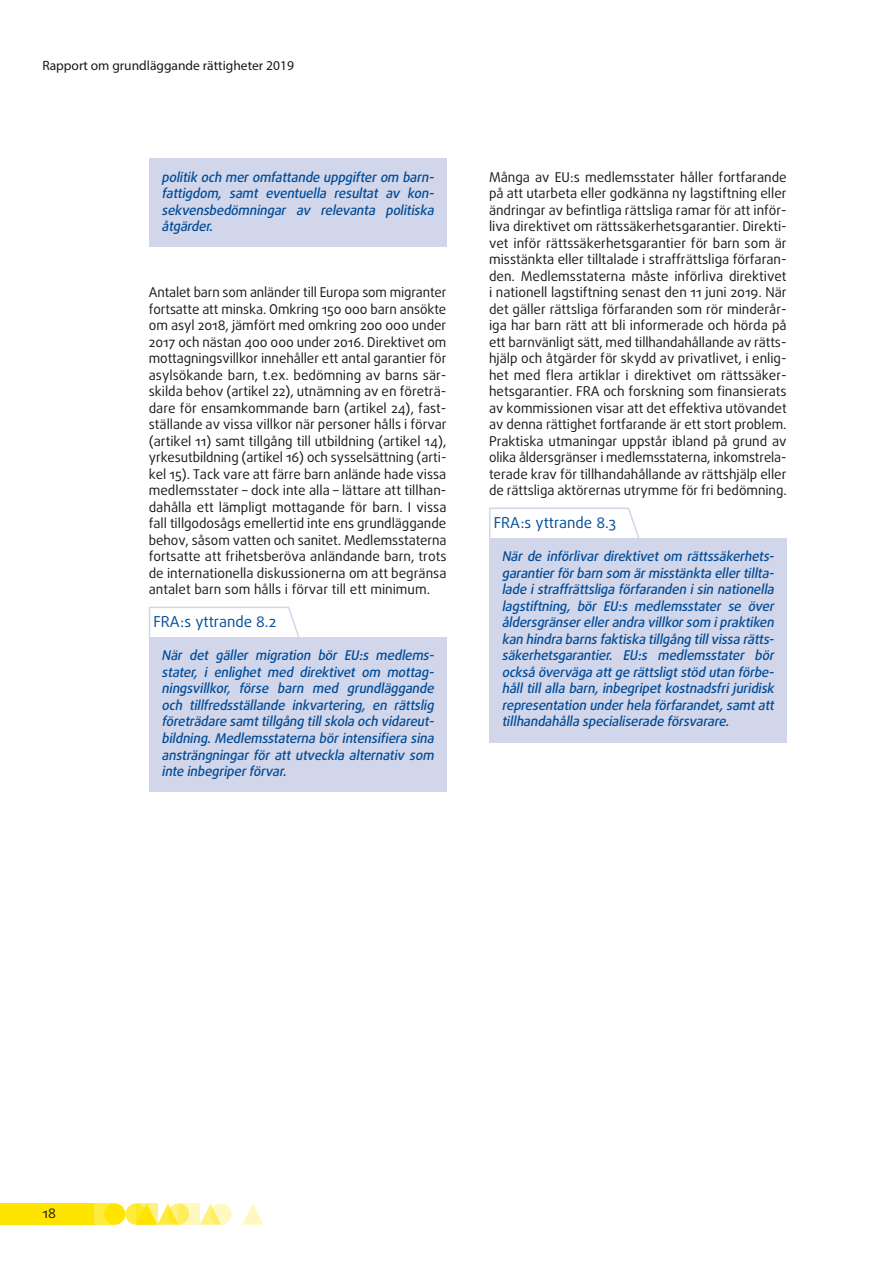
<style>
.page{position:relative;width:893px;height:1263px;background:#fff}
.page>*{position:absolute;margin:0;border:0;box-sizing:border-box;transform-origin:0 0}
.opinion_header_sw{font:15px "Daxline Pro";color:#004c98}
.body_text{font:13.5px/16.5px "Daxline Pro";color:#1a171c;text-align:justify}
.opinion_text_SW_last{font:italic 500 13.5px/16.5px "Daxline Pro";color:#004c98;text-align:justify}
.t1{font:13.5px "Myriad Pro";color:#1a171c}
</style>
<div class="page">
<svg style="left:125px;top:1203px;width:22px;height:22px"></svg>
<div style="left:94px;top:1203px;width:21px;height:22px;background:#ffea40"></div>
<div style="left:0;top:1203px;width:94px;height:22px;background:#ffe400"></div>
<svg style="left:200px;top:1203px;width:18px;height:22px"></svg>
<svg style="left:242px;top:1204px;width:21px;height:21px"></svg>
<div style="left:104px;top:1203px;width:21px;height:22px;background:#ffe400;border-radius:50%"></div>
<svg style="left:157px;top:1203px;width:18px;height:22px"></svg>
<svg style="left:168px;top:1203px;width:21px;height:22px"></svg>
<svg style="left:210px;top:1203px;width:22px;height:22px"></svg>
<svg style="left:136px;top:1203px;width:21px;height:22px"></svg>
<svg style="left:179px;top:1203px;width:21px;height:22px"></svg>
<div style="left:149px;top:159px;width:297px;height:88px;background:#d2d6ea"></div>
<div style="left:149px;top:637px;width:297px;height:155px;background:#d2d6ea"></div>
<div style="left:489px;top:538px;width:298px;height:204px;background:#d2d6ea"></div>
<svg style="left:149px;top:606px;width:151px;height:31px"></svg>
<svg style="left:489px;top:507px;width:151px;height:31px"></svg>
<p class="t1" style="left:43px;top:57px;width:253px">Rapport om grundläggande rättigheter 2019</p>
<p class="opinion_text_SW_last" style="left:162px;top:169px;width:277px">politik och meromfattande uppgifterom barn&shy;fattigdom, samt eventuella resultat av kon&shy;sekvensbedömningar av relevanta politiska åtgärder.</p>
<p class="body_text" style="left:149px;top:284px;width:299px">Antalet barn som anländer till Europa som migranter fortsatte att minska. Omkring 150 000 barn ansökte om asyl 2018, jämfört med omkring 200 000 under 2017 och nästan 400 000 under 2016. Direktivet om mottagningsvillkor innehåller ett antal garantier för asylsökande barn, t.ex. bedömning av barns sär&shy;skilda behov (artikel 22), utnämning av en företrä&shy;dare för ensamkommande barn (artikel 24), fast&shy;ställande av vissa villkor när personer hålls i förvar (artikel 11) samt tillgång till utbildning (artikel 14), yrkesutbildning (artikel 16) och sysselsättning (arti&shy;kel 15). Tack vare att färre barn anlände hade vissa medlemsstater – dock inte alla – lättare att tillhan&shy;dahålla ett lämpligt mottagande för barn. I vissa fall tillgodosågs emellertid inte ens grundläggande behov, såsom vatten och sanitet. Medlemsstaterna fortsatte att frihetsberöva anländande barn, trots de internationella diskussionerna om att begränsa antalet barn som hålls i förvar till ett minimum.</p>
<p class="opinion_header_sw" style="left:153px;top:612px;width:124px">FRA:s yttrande 8.2</p>
<p class="opinion_text_SW_last" style="left:162px;top:647px;width:277px">När det gäller migration bör EU:s medlems&shy;stater, i enlighet med direktivet om mottag&shy;ningsvillkor, förse barn med grundläggande och tillfredsställande inkvartering, en rättslig företrädare samttillgång tillskola och vidareut&shy;bildning.Medlemsstaterna börintensifiera sina ansträngningar för att utveckla alternativ som inte inbegriperförvar.</p>
<p class="body_text" style="left:489px;top:169px;width:299px">Många av EU:s medlemsstater håller fortfarande på att utarbeta eller godkänna ny lagstiftning eller ändringar av befintliga rättsliga ramar för att inför&shy;liva direktivet om rättssäkerhetsgarantier. Direkti&shy;vet inför rättssäkerhetsgarantier för barn som är misstänkta eller tilltalade i straffrättsliga förfaran&shy;den. Medlemsstaterna måste införliva direktivet i nationell lagstiftning senast den 11 juni 2019. När det gäller rättsliga förfaranden som rör minderår&shy;iga har barn rätt att bli informerade och hörda på ett barnvänligt sätt, med tillhandahållande av rätts&shy;hjälp och åtgärder för skydd av privatlivet, i enlig&shy;het med flera artiklar i direktivet om rättssäker&shy;hetsgarantier. FRA och forskning som finansierats av kommissionen visar att det effektiva utövandet av denna rättighet fortfarande är ett stort problem.<br>Praktiska utmaningar uppstår ibland på grund av olika åldersgränser i medlemsstaterna, inkomstrela&shy;terade krav för tillhandahållande av rättshjälp eller de rättsliga aktörernas utrymme för fri bedömning.</p>
<p class="opinion_header_sw" style="left:494px;top:513px;width:124px">FRA:s yttrande 8.3</p>
<p class="opinion_text_SW_last" style="left:502px;top:548px;width:277px">När de införlivar direktivet om rättssäkerhets&shy;garantierförbarn som ärmisstänkta ellertillta&shy;lade istraffrättsliga förfaranden isin nationella lagstiftning, bör EU:s medlemsstater se över åldersgränserellerandra villkorsom ipraktiken kan hindra barnsfaktiska tillgång tillvissa rätts&shy;säkerhetsgarantier. EU:s medlemsstater bör också överväga attge rättsligtstöd utan förbe&shy;hålltillalla barn,inbegripetkostnadsfrijuridisk representation underhela förfarandet,samtatt tillhandahålla specialiserade försvarare.</p>
<p class="body_text" style="left:43px;top:1205px;width:15px">18</p>
</div>
